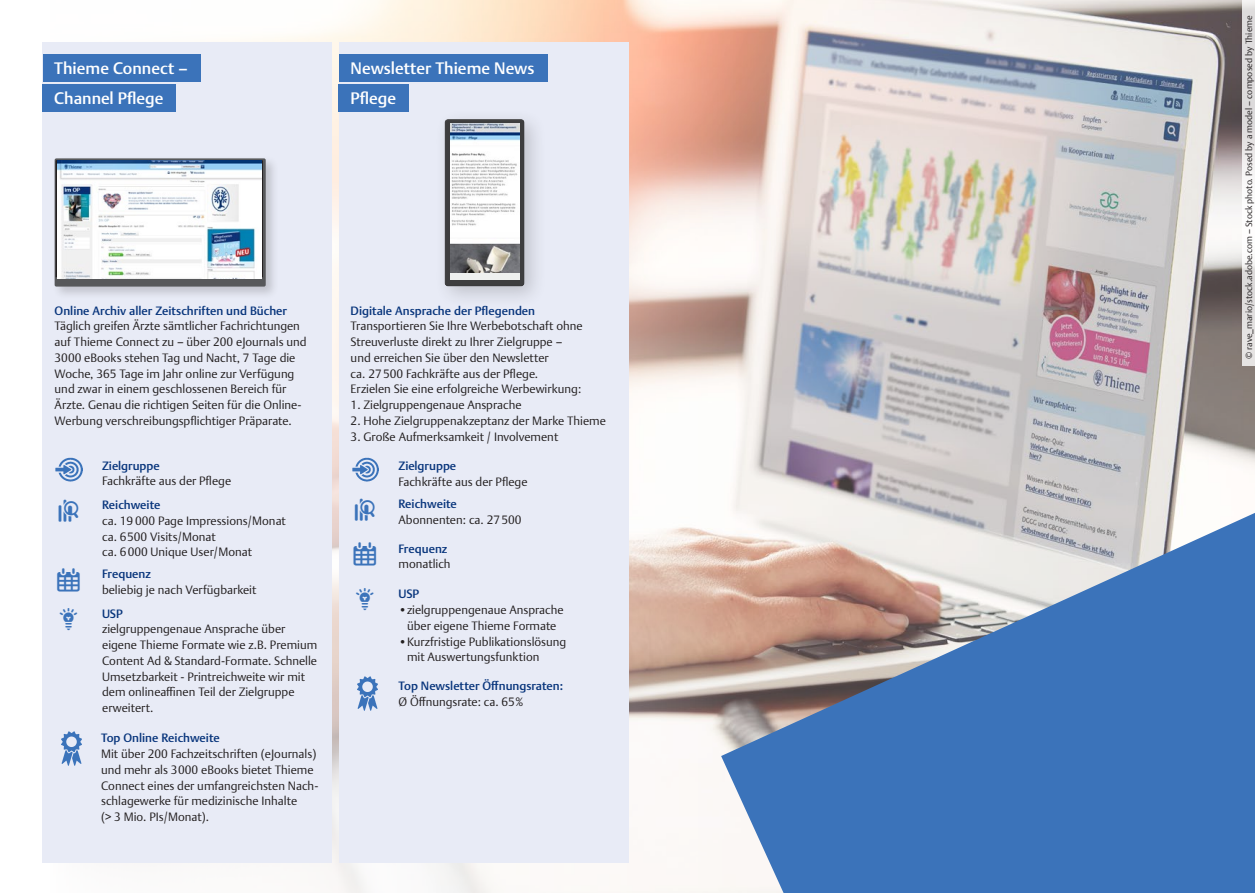
<style>
.page{position:relative;width:1255px;height:893px;background:#fff}
.page>*{position:absolute;margin:0;border:0;box-sizing:border-box;transform-origin:0 0}
.t1{font:500 16.5px/30px "Thieme Argo 2011";color:#fff}
.t2{font:300 12px/15.8px "Thieme Argo 2011";color:#231f20}
.t3{font:500 12px "Thieme Argo 2011";color:#08357c}
.t4{font:300 9px "Thieme Argo 2011";color:#231f20}
</style>
<div class="page">
<img style="left:42px;top:0;width:1212px;height:893px">
<svg style="left:721px;top:513px;width:533px;height:380px;background:#6d8cb8"></svg>
<div style="left:43px;top:43px;width:289px;height:820px;background:#e8ebf6"></div>
<div style="left:43px;top:54px;width:157px;height:27px;background:#3b73ba"></div>
<div style="left:43px;top:84px;width:133px;height:27px;background:#3b73ba"></div>
<div style="left:339px;top:43px;width:289px;height:820px;background:#e8ebf6"></div>
<div style="left:339px;top:54px;width:208px;height:27px;background:#3b73ba"></div>
<div style="left:339px;top:84px;width:70px;height:27px;background:#3b73ba"></div>
<div style="left:52px;top:155px;width:227px;height:145px;background:#231f20;opacity:.2"></div>
<svg style="left:55px;top:158px;width:211px;height:129px;background:#646567"></svg>
<img style="left:57px;top:160px;width:205px;height:118px">
<div style="left:433px;top:108px;width:113px;height:201px;background:#231f20;opacity:.2"></div>
<div style="left:443px;top:119px;width:81px;height:169px;background:#231f20;opacity:.2"></div>
<div style="left:450px;top:124px;width:69px;height:156px;background:#eef0ef"></div>
<img style="left:450px;top:124px;width:69px;height:148px">
<svg style="left:1242px;top:0;width:12px;height:365px;fill:#e3e1e0"></svg>
<img style="left:56px;top:457px;width:26px;height:25px">
<img style="left:352px;top:457px;width:26px;height:25px">
<img style="left:61px;top:732px;width:21px;height:34px">
<img style="left:357px;top:676px;width:21px;height:34px">
<h1 class="t1" style="left:54px;top:52px;width:135px">Thieme Connect –<br>Channel Pflege</h1>
<h1 class="t1" style="left:350px;top:52px;width:185px">Newsletter Thieme News<br>Pflege</h1>
<p class="t3" style="left:55px;top:302px;width:234px">Online Archiv aller Zeitschriften und Bücher</p>
<p class="t2" style="left:55px;top:318px;width:253px">Täglich greifen Ärzte sämtlicher Fachrichtungen auf Thieme Connect zu – über 200 eJournals und 3000 eBooks stehen Tag und Nacht, 7 Tage die Woche, 365 Tage im Jahr online zur Verfügung und zwar in einem geschlossenen Bereich für Ärzte. Genau die richtigen Seiten für die Online-Werbung verschreibungspflichtiger Präparate.</p>
<p class="t3" style="left:102px;top:457px;width:59px">Zielgruppe</p>
<p class="t2" style="left:102px;top:473px;width:131px">Fachkräfte aus der Pflege</p>
<p class="t3" style="left:102px;top:497px;width:60px">Reichweite</p>
<p class="t2" style="left:102px;top:512px;width:185px">ca. 19 000 Page Impressions/Monat ca. 6 500 Visits/Monat<br>ca. 6 000 Unique User/Monat</p>
<p class="t3" style="left:102px;top:566px;width:50px">Frequenz</p>
<p class="t2" style="left:102px;top:582px;width:156px">beliebig je nach Verfügbarkeit</p>
<p class="t3" style="left:102px;top:605px;width:22px">USP</p>
<p class="t2" style="left:102px;top:621px;width:217px">zielgruppengenaue Ansprache über eigene Thieme Formate wie z.B. Premium Content Ad &amp; Standard-Formate. Schnelle Umsetzbarkeit - Printreichweite wir mit dem onlineaffinen Teil der Zielgruppe erweitert.</p>
<p class="t3" style="left:101px;top:730px;width:120px">Top Online Reichweite</p>
<p class="t2" style="left:101px;top:746px;width:219px">Mit über 200 Fachzeitschriften (eJournals) und mehr als 3 000 eBooks bietet Thieme Connect eines der umfangreichsten Nach&shy;schlagewerke für medizinische Inhalte<br>(&gt; 3 Mio. PIs/Monat).</p>
<p class="t3" style="left:350px;top:302px;width:186px">Digitale Ansprache der Pflegenden</p>
<p class="t2" style="left:350px;top:318px;width:234px">Transportieren Sie Ihre Werbebotschaft ohne Streuverluste direkt zu Ihrer Zielgruppe – und erreichen Sie über den Newsletter<br>ca. 27500 Fachkräfte aus der Pflege.<br>Erzielen Sie eine erfolgreiche Werbewirkung:</p>
<p class="t2" style="left:350px;top:397px;width:172px">1. Zielgruppengenaue Ansprache</p>
<p class="t2" style="left:350px;top:412px;width:257px">2. Hohe Zielgruppenakzeptanz der Marke Thieme</p>
<p class="t2" style="left:350px;top:428px;width:209px">3. Große Aufmerksamkeit / Involvement</p>
<p class="t3" style="left:398px;top:458px;width:59px">Zielgruppe</p>
<p class="t2" style="left:398px;top:473px;width:131px">Fachkräfte aus der Pflege</p>
<p class="t3" style="left:398px;top:496px;width:60px">Reichweite</p>
<p class="t2" style="left:398px;top:511px;width:125px">Abonnenten: ca. 27500</p>
<p class="t3" style="left:398px;top:540px;width:50px">Frequenz</p>
<p class="t2" style="left:398px;top:556px;width:54px">monatlich</p>
<p class="t3" style="left:398px;top:586px;width:22px">USP</p>
<p class="t2" style="left:398px;top:602px;width:167px;text-align:center">•zielgruppengenaue Ansprache über eigene Thieme Formate</p>
<p class="t2" style="left:407px;top:633px;width:161px;text-indent:-9px">•Kurzfristige Publikationslösung mit Auswertungsfunktion</p>
<p class="t3" style="left:398px;top:678px;width:166px">Top Newsletter Öffnungsraten:</p>
<p class="t2" style="left:398px;top:693px;width:126px">Ø Öffnungsrate: ca. 65 %</p>
<p class="t4" style="left:1242px;top:359px;width:346px;rotate:-90deg">© rave_mario/stock.adobe.com – Stock photo. Posed by a model – composed by Thieme</p>
</div>
